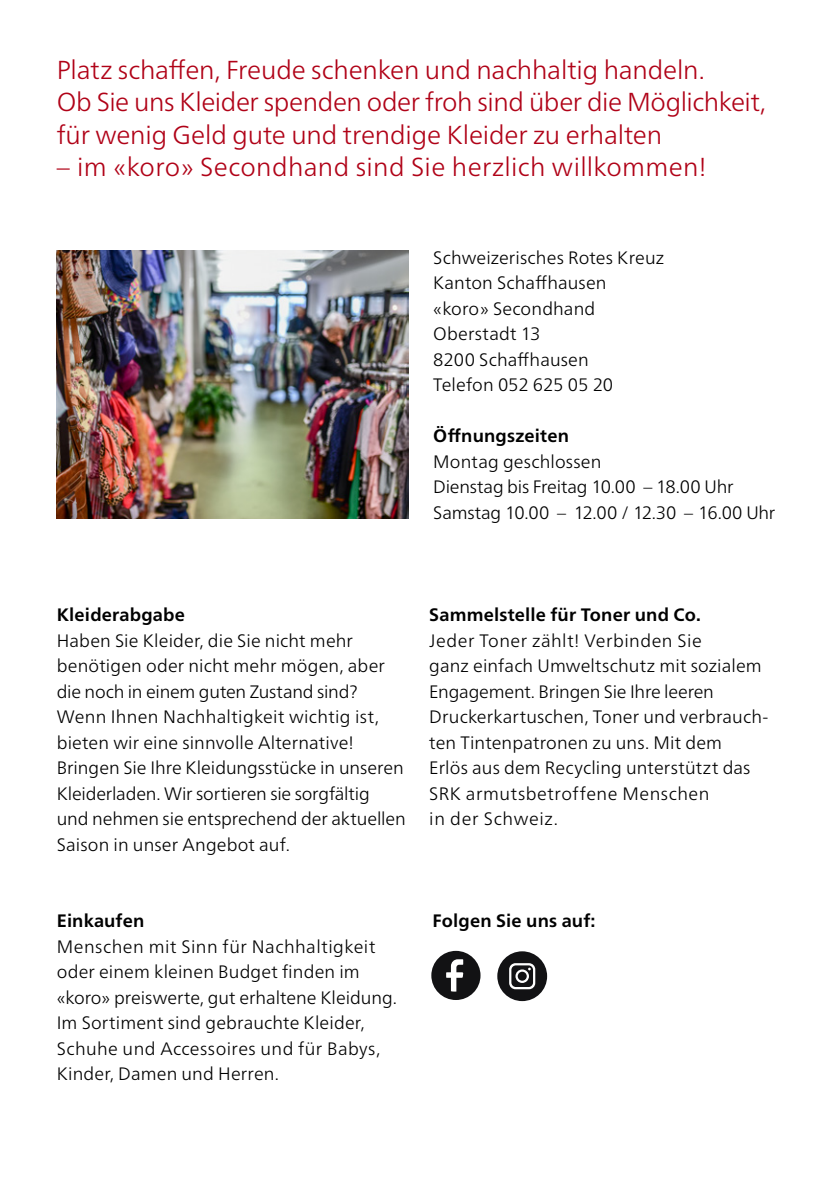
<style>
.page{position:relative;width:840px;height:1191px;background:#fff}
.page>*{position:absolute;margin:0;border:0;box-sizing:border-box;transform-origin:0 0}
.t1{font:300 26px/32.4px "Frutiger Neue LTW1 G";letter-spacing:-.005em;color:#b00217}
.GT_9{font:300 18px/25.6px "Frutiger Neue LTW1 G";letter-spacing:.005em;color:#000}
.GT_9-2{font:700 18px "Frutiger Neue LTW1 G";letter-spacing:.01em;color:#000}
.GT_9-3{font:300 18px "Frutiger Neue LTW1 G";letter-spacing:.025em;color:#000}
.GT_9-4{font:300 18px "Frutiger Neue LTW1 G";letter-spacing:.03em;color:#000}
.GT_9-5{font:300 18px "Frutiger Neue LTW1 G";letter-spacing:.035em;color:#000}
</style>
<div class="page">
<div style="left:431px;top:951px;width:49px;height:49px;background:#121214;border-radius:25px"></div>
<svg style="left:446px;top:959px;width:17px;height:32px"></svg>
<div style="left:497px;top:951px;width:50px;height:50px;background:#121214;border-radius:50%"></div>
<svg style="left:509px;top:963px;width:26px;height:26px"></svg>
<img style="left:57px;top:250px;width:351px;height:269px">
<p class="t1" style="left:57px;top:53px;width:649px">Platz schaffen, Freude schenken und nachhaltig handeln.</p>
<p class="t1" style="left:57px;top:86px;width:710px">Ob Sie uns Kleider spenden oder froh sind über die Möglichkeit, für wenig Geld gute und trendige Kleider zu erhalten</p>
<p class="t1" style="left:57px;top:151px;width:650px">– im «koro» Secondhand sind Sie herzlich willkommen!</p>
<p class="GT_9" style="left:433px;top:244px;width:232px">Schweizerisches Rotes Kreuz</p>
<p class="GT_9" style="left:433px;top:270px;width:175px">Kanton Schaffhausen</p>
<p class="GT_9" style="left:433px;top:295px;width:163px">«koro» Secondhand</p>
<p class="GT_9" style="left:433px;top:321px;width:109px">Oberstadt 13</p>
<p class="GT_9" style="left:433px;top:346px;width:157px">8200 Schaffhausen</p>
<p class="GT_9" style="left:433px;top:372px;width:181px">Telefon 052 625 05 20</p>
<p class="GT_9-2" style="left:433px;top:425px;width:137px">Öffnungszeiten</p>
<p class="GT_9" style="left:433px;top:448px;width:170px">Montag geschlossen</p>
<p class="GT_9" style="left:433px;top:474px;width:302px">Dienstag bis Freitag 10.00 – 18.00 Uhr</p>
<p class="GT_9" style="left:433px;top:500px;width:343px">Samstag 10.00 – 12.00 / 12.30 – 16.00 Uhr</p>
<p class="GT_9-2" style="left:57px;top:604px;width:130px">Kleiderabgabe</p>
<p class="GT_9" style="left:57px;top:627px;width:329px">Haben Sie Kleider, die Sie nicht mehr benötigen oder nicht mehr mögen, aber die noch in einem guten Zustand sind?<br>Wenn Ihnen Nachhaltigkeit wichtig ist,</p>
<p class="GT_9" style="left:57px;top:729px;width:348px">bieten wir eine sinnvolle Alternative!<br>Bringen Sie Ihre Kleidungsstücke in unseren<br>Kleiderladen. Wir sortieren sie sorgfältig</p>
<p class="GT_9" style="left:57px;top:806px;width:350px">und nehmen sie entsprechend der aktuellen<br>Saison in unser Angebot auf.</p>
<p class="GT_9-2" style="left:57px;top:910px;width:89px">Einkaufen</p>
<p class="GT_9-3" style="left:57px;top:935px;width:320px">Menschen mit Sinn für Nachhaltigkeit</p>
<p class="GT_9" style="left:57px;top:959px;width:341px">oder einem kleinen Budget finden im «koro» preiswerte, gut erhaltene Kleidung.<br>Im Sortiment sind gebrauchte Kleider, Schuhe und Accessoires und für Babys, Kinder, Damen und Herren.</p>
<p class="GT_9-2" style="left:429px;top:604px;width:273px">Sammelstelle für Toner und Co.</p>
<p class="GT_9-4" style="left:429px;top:629px;width:274px">Jeder Toner zählt! Verbinden Sie</p>
<p class="GT_9" style="left:429px;top:653px;width:340px">ganz einfach Umweltschutz mit sozialem Engagement. Bringen Sie Ihre leeren Druckerkartuschen, Toner und verbrauch&shy;ten Tintenpatronen zu uns. Mit dem</p>
<p class="GT_9" style="left:429px;top:755px;width:322px">Erlös aus dem Recycling unterstützt das<br>SRK armutsbetroffene Menschen</p>
<p class="GT_9-5" style="left:429px;top:808px;width:130px">in der Schweiz.</p>
<p class="GT_9-2" style="left:432px;top:910px;width:165px">Folgen Sie uns auf:</p>
</div>
